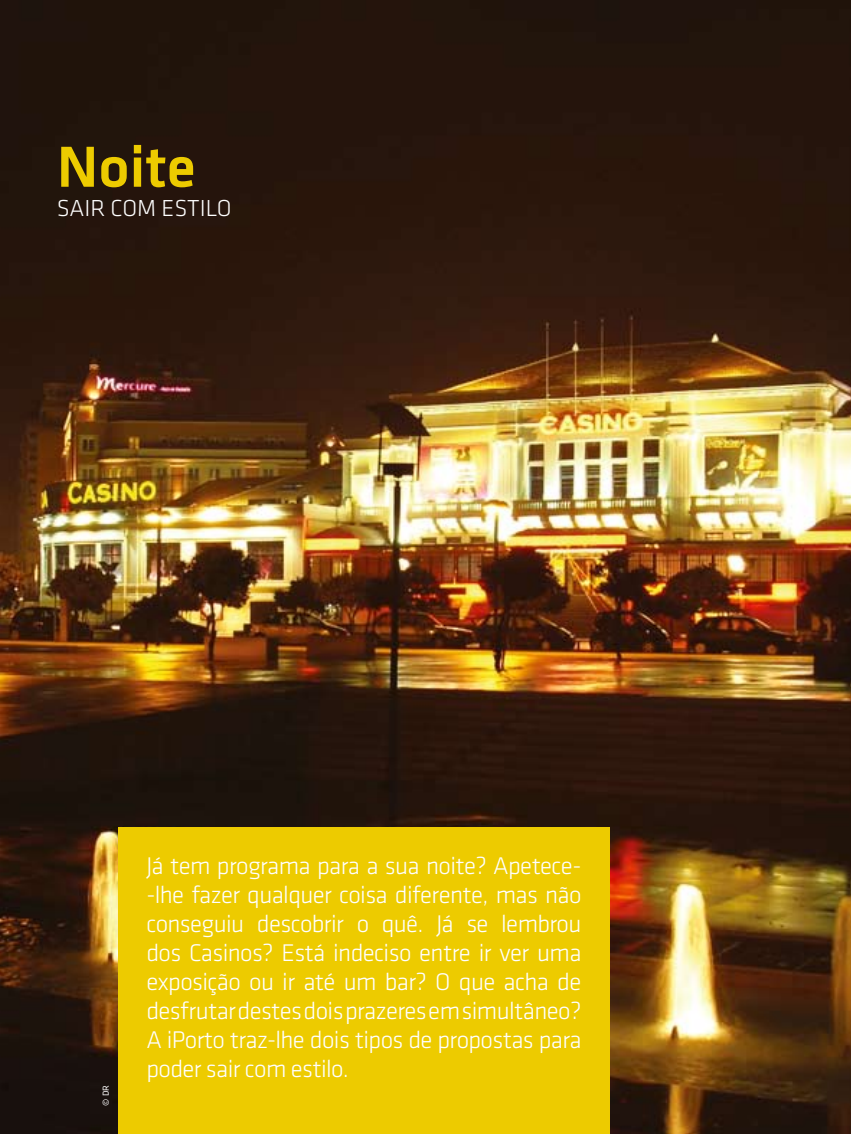
<style>
.page{position:relative;width:851px;height:1134px;background:#fff}
.page>*{position:absolute;margin:0;border:0;box-sizing:border-box;transform-origin:0 0}
.t1{font:500 60px "Klavika";color:#edcb00}
.t2{font:300 25px/29px "Klavika";letter-spacing:-.025em;color:#fff;text-align:justify}
.t3{font:300 24px "Klavika";letter-spacing:-.005em;color:#fff}
.t4{font:9px "Klavika";color:#fff}
</style>
<div class="page">
<img style="left:0;top:0;width:850px;height:1134px">
<div style="left:118px;top:827px;width:491px;height:307px;background:#edcb00"></div>
<h1 class="t1" style="left:57px;top:134px;width:140px">Noite</h1>
<p class="t3" style="left:57px;top:195px;width:176px">SAIR COM ESTILO</p>
<p class="t4" style="left:101px;top:1106px;width:22px;rotate:-90deg">© DR</p>
<p class="t2" style="left:146px;top:852px;width:436px">Já tem programa para a sua noite? Apetece--lhe fazer qualquer coisa diferente, mas não conseguiu descobrir o quê. Já se lembrou dos Casinos? Está indeciso entre ir ver uma exposição ou ir até um bar? O que acha de desfrutar destes dois prazeres em simultâneo?<br>A iPorto traz-lhe dois tipos de propostas para poder sair com estilo.</p>
</div>
